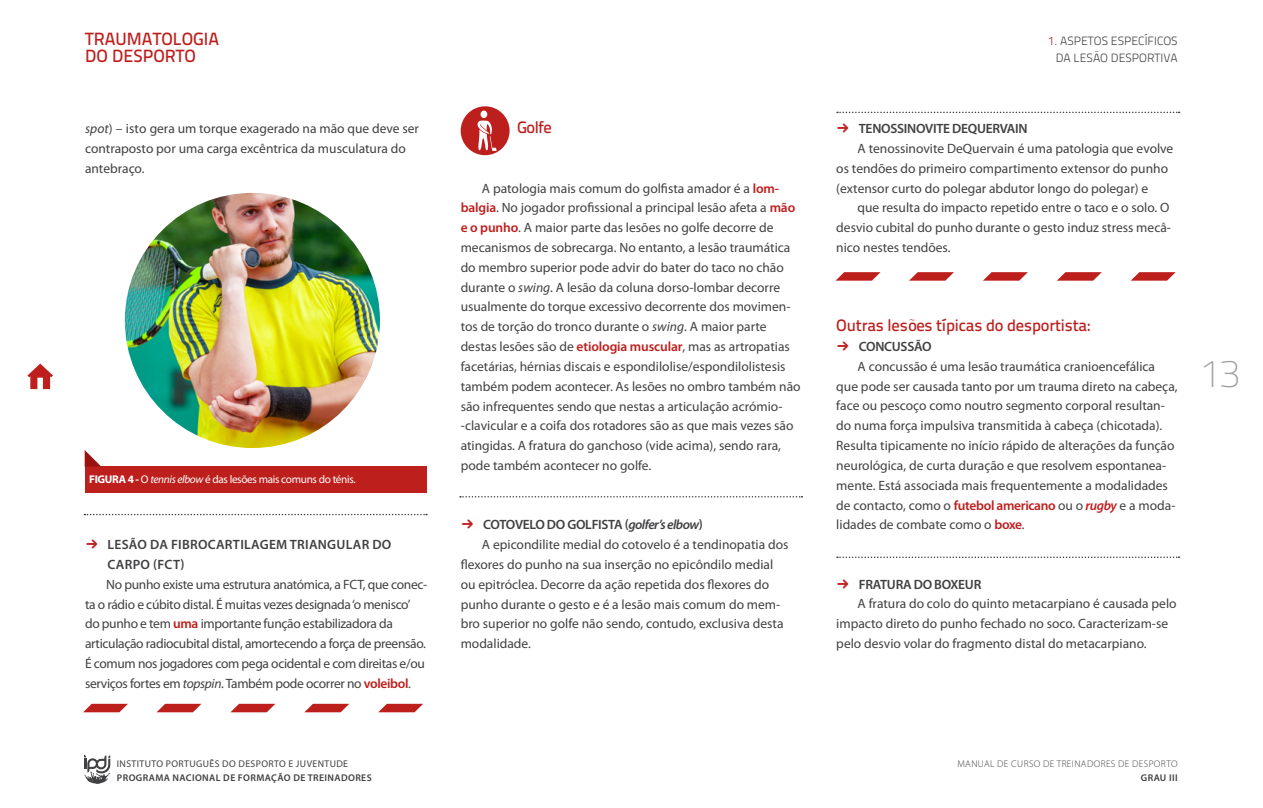
<style>
.page{position:relative;width:1263px;height:808px;background:#fff}
.page>*{position:absolute;margin:0;border:0;box-sizing:border-box;transform-origin:0 0}
.t1{font:700 39px "Titillium Text 14 L";color:#9d9fa2}
.t2{font:17.7px/16.4px "Titillium Text 14 L 600 wt";color:#bd1f1d}
.t3{font:16.5px "Titillium Text 14 L 600 wt";letter-spacing:-.01em;color:#bd1f1d}
.t4{font:13.5px/19.8px "Myriad Pro";color:#414042}
.t5{font:13.5px/19.8px "Myriad Pro";letter-spacing:-.025em;color:#414042}
.t6{font:600 13.5px "Myriad Pro";letter-spacing:-.02em;color:#414042}
.t7{font:600 13.5px/19.8px "Myriad Pro";letter-spacing:.02em;color:#414042}
.t8{font:12px/16.4px "Titillium Text 14 L 250 wt";color:#414042;text-align:right}
.t9{font:11.25px "Myriad Pro";letter-spacing:-.03em;color:#fff}
.t10{font:600 9.75px "Myriad Pro";letter-spacing:.04em;color:#414042}
.t11{font:9.75px "Myriad Pro";letter-spacing:.04em;color:#414042}
.t12{font:300 9.75px "Myriad Pro";letter-spacing:.04em;color:#414042}
.s1{font-style:italic}
.s2{font-weight:700}
.s3{font-family:"SF Compact";font-weight:900;font-size:15px;color:#bd1f1d}
.s4{font-weight:600;color:#bd1f1d}
.s5{color:#bd1f1d}
.s6{font-weight:600;font-style:italic;color:#bd1f1d}
</style>
<div class="page">
<svg style="left:27px;top:364px;width:26px;height:25px"></svg>
<svg style="left:84px;top:755px;width:26px;height:29px"></svg>
<img style="left:125px;top:193px;width:255px;height:255px;border-radius:128px">
<div style="left:85px;top:466px;width:342px;height:26px;background:#bd1f1d"></div>
<svg style="left:85px;top:450px;width:16px;height:17px"></svg>
<svg style="left:84px;top:514px;width:343px;height:1px"></svg>
<div style="left:461px;top:106px;width:49px;height:49px;background:#bd1f1d;border-radius:50%"></div>
<div style="left:480px;top:111px;width:7px;height:7px;background:#fff;border-radius:50%"></div>
<svg style="left:477px;top:121px;width:20px;height:30px"></svg>
<svg style="left:460px;top:496px;width:342px;height:1px"></svg>
<svg style="left:837px;top:112px;width:342px;height:1px"></svg>
<svg style="left:837px;top:556px;width:342px;height:2px"></svg>
<svg style="left:1057px;top:272px;width:45px;height:9px"></svg>
<svg style="left:1131px;top:272px;width:45px;height:9px"></svg>
<svg style="left:835px;top:272px;width:119px;height:9px"></svg>
<svg style="left:983px;top:272px;width:45px;height:9px"></svg>
<svg style="left:304px;top:704px;width:45px;height:8px"></svg>
<svg style="left:378px;top:704px;width:45px;height:8px"></svg>
<svg style="left:83px;top:704px;width:118px;height:8px"></svg>
<svg style="left:231px;top:704px;width:44px;height:8px"></svg>
<h2 class="t2" style="left:85px;top:31px;width:135px">TRAUMATOLOGIA<br>DO DESPORTO</h2>
<p class="t4" style="left:85px;top:119px;width:335px"><span class="s1">spot</span>) – isto gera um torque exagerado na mão que deve ser contraposto por uma carga excêntrica da musculatura do antebraço.</p>
<p class="t9" style="left:89px;top:472px;width:268px"><span class="s2">FIGURA 4 -</span> O <span class="s1">tennis elbow</span> é das lesões mais comuns do ténis.</p>
<p class="t7" style="left:108px;top:534px;width:285px;text-indent:-22px"><span class="s3">→</span> LESÃO DA FIBROCARTILAGEM TRIANGULAR DO<br>CARPO (FCT)</p>
<p class="t5" style="left:85px;top:574px;width:344px;text-indent:21px">No punho existe uma estrutura anatómica, a FCT, que conec&shy;ta o rádio e cúbito distal. É muitas vezes designada ‘o menisco’ do punho e tem <span class="s4">uma</span> importante função estabilizadora da articulação radiocubital distal, amortecendo a força de preensão.<br>É comum nos jogadores com pega ocidental e com direitas e/ou serviços fortes em <span class="s1">topspin</span>. Também pode ocorrer no <span class="s4">voleibol</span>.</p>
<p class="t11" style="left:117px;top:758px;width:233px">INSTITUTO PORTUGUÊS DO DESPORTO E JUVENTUDE</p>
<p class="t10" style="left:117px;top:771px;width:256px">PROGRAMA NACIONAL DE FORMAÇÃO DE TREINADORES</p>
<p class="t3" style="left:517px;top:117px;width:36px">Golfe</p>
<p class="t4" style="left:461px;top:178px;width:341px;text-indent:21px">A patologia mais comum do golfista amador é a <span class="s4">lom&shy;balgia</span>. No jogador profissional a principal lesão afeta a <span class="s4">mão e o punho</span>. A maior parte das lesões no golfe decorre de mecanismos de sobrecarga. No entanto, a lesão traumática do membro superior pode advir do bater do taco no chão durante o <span class="s1">swing</span>. A lesão da coluna dorso-lombar decorre usualmente do torque excessivo decorrente dos movimen&shy;tos de torção do tronco durante o <span class="s1">swing</span>. A maior parte destas lesões são de <span class="s4">etiologia muscular</span>, mas as artropatias facetárias, hérnias discais e espondilolise/espondilolistesis também podem acontecer. As lesões no ombro também não são infrequentes sendo que nestas a articulação acrómio--clavicular e a coifa dos rotadores são as que mais vezes são atingidas. A fratura do ganchoso (vide acima), sendo rara, pode também acontecer no golfe.</p>
<p class="t6" style="left:461px;top:516px;width:244px"><span class="s3">→</span> COTOVELO DO GOLFISTA (<span class="s1">golfer’s elbow</span>)</p>
<p class="t4" style="left:482px;top:534px;width:308px">A epicondilite medial do cotovelo é a tendinopatia dos</p>
<p class="t4" style="left:461px;top:554px;width:314px">flexores do punho na sua inserção no epicôndilo medial</p>
<p class="t4" style="left:461px;top:574px;width:310px">ou epitróclea. Decorre da ação repetida dos flexores do</p>
<p class="t4" style="left:461px;top:594px;width:321px">punho durante o gesto e é a lesão mais comum do mem-</p>
<p class="t4" style="left:461px;top:614px;width:324px">bro superior no golfe não sendo, contudo, exclusiva desta</p>
<p class="t4" style="left:461px;top:633px;width:72px">modalidade.</p>
<p class="t8" style="left:1048px;top:33px;width:131px"><span class="s5">1.</span> ASPETOS ESPECÍFICOS<br>DA LESÃO DESPORTIVA</p>
<p class="t6" style="left:836px;top:120px;width:193px"><span class="s3">→</span> TENOSSINOVITE DEQUERVAIN</p>
<p class="t4" style="left:857px;top:138px;width:317px">A tenossinovite DeQuervain é uma patologia que evolve</p>
<p class="t4" style="left:836px;top:158px;width:333px">os tendões do primeiro compartimento extensor do punho</p>
<p class="t4" style="left:836px;top:178px;width:313px">(extensor curto do polegar abdutor longo do polegar) e</p>
<p class="t4" style="left:857px;top:198px;width:313px">que resulta do impacto repetido entre o taco e o solo. O</p>
<p class="t4" style="left:836px;top:218px;width:336px">desvio cubital do punho durante o gesto induz stress mecâ-</p>
<p class="t4" style="left:836px;top:237px;width:116px">nico nestes tendões.</p>
<p class="t3" style="left:836px;top:315px;width:255px">Outras lesões típicas do desportista:</p>
<p class="t6" style="left:836px;top:338px;width:97px"><span class="s3">→</span> CONCUSSÃO</p>
<p class="t4" style="left:857px;top:356px;width:299px">A concussão é uma lesão traumática cranioencefálica</p>
<p class="t4" style="left:836px;top:376px;width:343px">que pode ser causada tanto por um trauma direto na cabeça,</p>
<p class="t4" style="left:836px;top:396px;width:330px">face ou pescoço como noutro segmento corporal resultan-</p>
<p class="t4" style="left:836px;top:416px;width:327px">do numa força impulsiva transmitida à cabeça (chicotada).</p>
<p class="t4" style="left:836px;top:435px;width:340px">Resulta tipicamente no início rápido de alterações da função</p>
<p class="t4" style="left:836px;top:455px;width:331px">neurológica, de curta duração e que resolvem espontanea-</p>
<p class="t4" style="left:836px;top:475px;width:333px">mente. Está associada mais frequentemente a modalidades</p>
<p class="t4" style="left:836px;top:495px;width:341px">de contacto, como o <span class="s4">futebol americano</span> ou o <span class="s6">rugby</span> e a moda-</p>
<p class="t4" style="left:836px;top:515px;width:190px">lidades de combate como o <span class="s4">boxe</span>.</p>
<p class="t6" style="left:836px;top:575px;width:147px"><span class="s3">→</span> FRATURA DO BOXEUR</p>
<p class="t4" style="left:857px;top:594px;width:321px">A fratura do colo do quinto metacarpiano é causada pelo</p>
<p class="t4" style="left:836px;top:614px;width:333px">impacto direto do punho fechado no soco. Caracterizam-se</p>
<p class="t4" style="left:836px;top:633px;width:312px">pelo desvio volar do fragmento distal do metacarpiano.</p>
<h1 class="t1" style="left:1200px;top:350px;width:41px">13</h1>
<p class="t12" style="left:957px;top:758px;width:222px">MANUAL DE CURSO DE TREINADORES DE DESPORTO</p>
<p class="t10" style="left:1141px;top:771px;width:38px">GRAU III</p>
</div>
